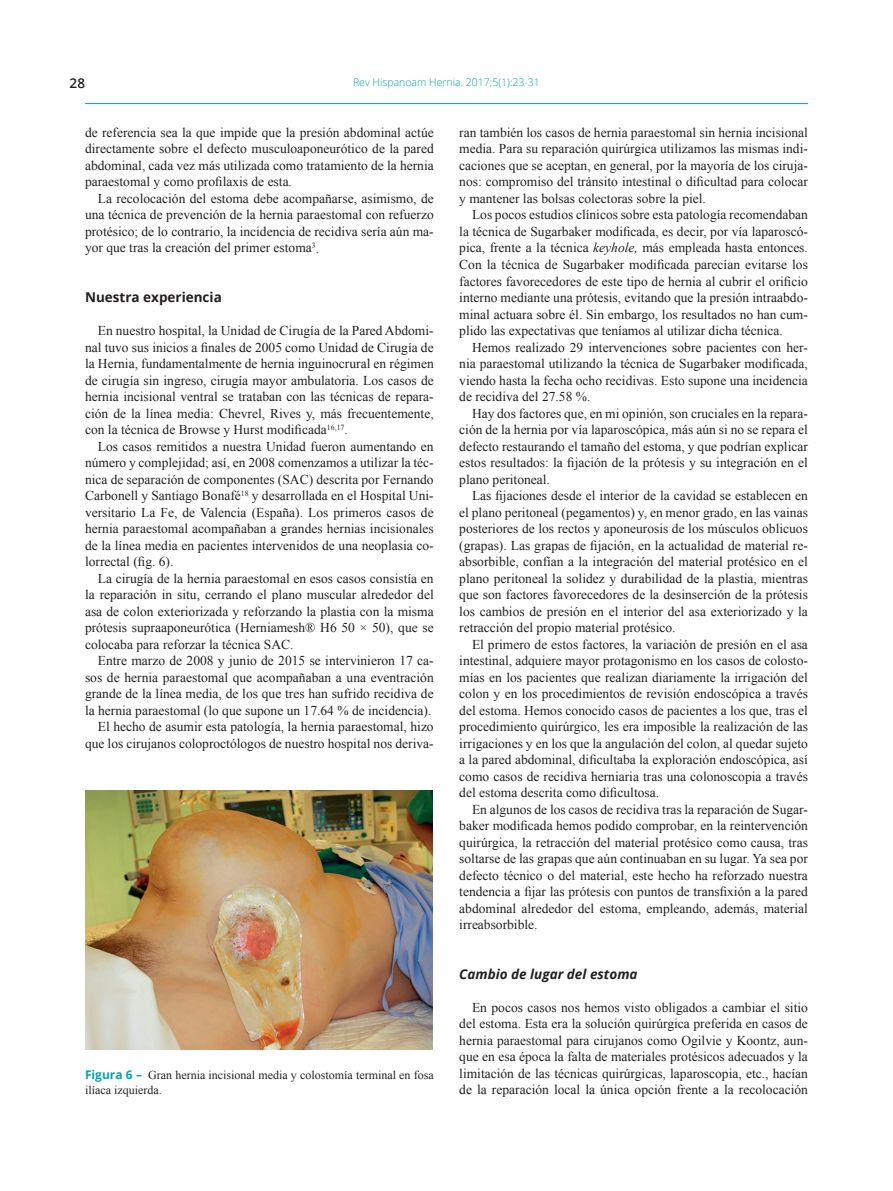
<style>
.page{position:relative;width:893px;height:1191px;background:#fff}
.page>*{position:absolute;margin:0;border:0;box-sizing:border-box;transform-origin:0 0}
.t1{font:13.5px/16.5px "Times New Roman";color:#231f20;text-align:justify}
.t2{font:italic 700 13.5px "Open Sans";color:#231f20}
.t3{font:700 13.5px "Open Sans";color:#231f20}
.t4{font:600 13.5px "Open Sans";color:#231f20}
.t5{font:12px/15px "Times New Roman";color:#231f20}
.t6{font:300 10.5px "Open Sans";color:#00a5aa}
.s1{font-style:italic}
.s2{font-family:"Open Sans";font-weight:700;color:#00a5aa}
</style>
<div class="page">
<hr style="left:85px;top:103px;width:723px;height:1px;background:#00a5aa">
<img style="left:85px;top:790px;width:347px;height:259px">
<p class="t4" style="left:70px;top:74px;width:17px">28</p>
<p class="t6" style="left:353px;top:75px;width:188px">Rev Hispanoam Hernia. 2017;5(1):23-31</p>
<p class="t1" style="left:85px;top:124px;width:350px">de referencia sea la que impide que la presión abdominal actúe directamente sobre el defecto musculoaponeurótico de la pared abdominal, cada vez más utilizada como tratamiento de la hernia paraestomal y como profilaxis de esta.</p>
<p class="t1" style="left:85px;top:190px;width:350px;text-indent:13px">La recolocación del estoma debe acompañarse, asimismo, de una técnica de prevención de la hernia paraestomal con refuerzo protésico; de lo contrario, la incidencia de recidiva sería aún ma&shy;yor que tras la creación del primer estoma<sup>3</sup>.</p>
<p class="t3" style="left:85px;top:287px;width:138px">Nuestra experiencia</p>
<p class="t1" style="left:85px;top:322px;width:350px;text-indent:13px">En nuestro hospital, la Unidad de Cirugía de la Pared Abdomi&shy;nal tuvo sus inicios a finales de 2005 como Unidad de Cirugía de la Hernia, fundamentalmente de hernia inguinocrural en régimen de cirugía sin ingreso, cirugía mayor ambulatoria. Los casos de hernia incisional ventral se trataban con las técnicas de repara&shy;ción de la línea media: Chevrel, Rives y, más frecuentemente, con la técnica de Browse y Hurst modificada<sup>16,17</sup>.</p>
<p class="t1" style="left:85px;top:437px;width:350px;text-indent:13px">Los casos remitidos a nuestra Unidad fueron aumentando en número y complejidad; así, en 2008 comenzamos a utilizar la téc&shy;nica de separación de componentes (SAC) descrita por Fernando Carbonell y Santiago Bonafé<sup>18</sup> y desarrollada en el Hospital Uni&shy;versitario La Fe, de Valencia (España). Los primeros casos de hernia paraestomal acompañaban a grandes hernias incisionales de la línea media en pacientes intervenidos de una neoplasia co&shy;lorrectal (fig. 6).</p>
<p class="t1" style="left:85px;top:569px;width:350px;text-indent:13px">La cirugía de la hernia paraestomal en esos casos consistía en la reparación in situ, cerrando el plano muscular alrededor del asa de colon exteriorizada y reforzando la plastia con la misma prótesis supraaponeurótica (Herniamesh® H6 50 × 50), que se colocaba para reforzar la técnica SAC.</p>
<p class="t1" style="left:85px;top:652px;width:350px;text-align:right">Entre marzo de 2008 y junio de 2015 se intervinieron 17 ca&shy;sos de hernia paraestomal que acompañaban a una eventración grande de la línea media, de los que tres han sufrido recidiva de la hernia paraestomal (lo que supone un 17.64 % de incidencia).<br>El hecho de asumir esta patología, la hernia paraestomal, hizo que los cirujanos coloproctólogos de nuestro hospital nos deriva-</p>
<p class="t1" style="left:459px;top:124px;width:350px">ran también los casos de hernia paraestomal sin hernia incisional media. Para su reparación quirúrgica utilizamos las mismas indi&shy;caciones que se aceptan, en general, por la mayoría de los ciruja&shy;nos: compromiso del tránsito intestinal o dificultad para colocar y mantener las bolsas colectoras sobre la piel.</p>
<p class="t1" style="left:459px;top:206px;width:350px;text-indent:13px">Los pocos estudios clínicos sobre esta patología recomendaban la técnica de Sugarbaker modificada, es decir, por vía laparoscó&shy;pica, frente a la técnica <span class="s1">keyhole,</span> más empleada hasta entonces.<br>Con la técnica de Sugarbaker modificada parecían evitarse los factores favorecedores de este tipo de hernia al cubrir el orificio interno mediante una prótesis, evitando que la presión intraabdo&shy;minal actuara sobre él. Sin embargo, los resultados no han cum&shy;plido las expectativas que teníamos al utilizar dicha técnica.</p>
<p class="t1" style="left:459px;top:338px;width:350px;text-indent:13px">Hemos realizado 29 intervenciones sobre pacientes con her&shy;nia paraestomal utilizando la técnica de Sugarbaker modificada, viendo hasta la fecha ocho recidivas. Esto supone una incidencia de recidiva del 27.58 %.</p>
<p class="t1" style="left:459px;top:404px;width:350px;text-indent:13px">Hay dos factores que, en mi opinión, son cruciales en la repara&shy;ción de la hernia por vía laparoscópica, más aún si no se repara el defecto restaurando el tamaño del estoma, y que podrían explicar estos resultados: la fijación de la prótesis y su integración en el plano peritoneal.</p>
<p class="t1" style="left:459px;top:487px;width:350px;text-indent:13px">Las fijaciones desde el interior de la cavidad se establecen en el plano peritoneal (pegamentos) y, en menor grado, en las vainas posteriores de los rectos y aponeurosis de los músculos oblicuos (grapas). Las grapas de fijación, en la actualidad de material re&shy;absorbible, confían a la integración del material protésico en el plano peritoneal la solidez y durabilidad de la plastia, mientras que son factores favorecedores de la desinserción de la prótesis los cambios de presión en el interior del asa exteriorizado y la retracción del propio material protésico.</p>
<p class="t1" style="left:459px;top:635px;width:350px;text-indent:13px">El primero de estos factores, la variación de presión en el asa intestinal, adquiere mayor protagonismo en los casos de colosto&shy;mías en los pacientes que realizan diariamente la irrigación del colon y en los procedimientos de revisión endoscópica a través del estoma. Hemos conocido casos de pacientes a los que, tras el procedimiento quirúrgico, les era imposible la realización de las irrigaciones y en los que la angulación del colon, al quedar sujeto a la pared abdominal, dificultaba la exploración endoscópica, así como casos de recidiva herniaria tras una colonoscopia a través del estoma descrita como dificultosa.</p>
<p class="t1" style="left:459px;top:800px;width:350px;text-indent:13px">En algunos de los casos de recidiva tras la reparación de Sugar&shy;baker modificada hemos podido comprobar, en la reintervención quirúrgica, la retracción del material protésico como causa, tras soltarse de las grapas que aún continuaban en su lugar. Ya sea por defecto técnico o del material, este hecho ha reforzado nuestra tendencia a fijar las prótesis con puntos de transfixión a la pared abdominal alrededor del estoma, empleando, además, material irreabsorbible.</p>
<p class="t2" style="left:459px;top:964px;width:180px">Cambio de lugar del estoma</p>
<p class="t1" style="left:459px;top:998px;width:350px;text-indent:13px">En pocos casos nos hemos visto obligados a cambiar el sitio del estoma. Esta era la solución quirúrgica preferida en casos de hernia paraestomal para cirujanos como Ogilvie y Koontz, aun&shy;que en esa época la falta de materiales protésicos adecuados y la limitación de las técnicas quirúrgicas, laparoscopia, etc., hacían de la reparación local la única opción frente a la recolocación</p>
<p class="t5" style="left:85px;top:1067px;width:350px"><span class="s2">Figura 6 –</span> Gran hernia incisional media y colostomía terminal en fosa ilíaca izquierda.</p>
</div>
